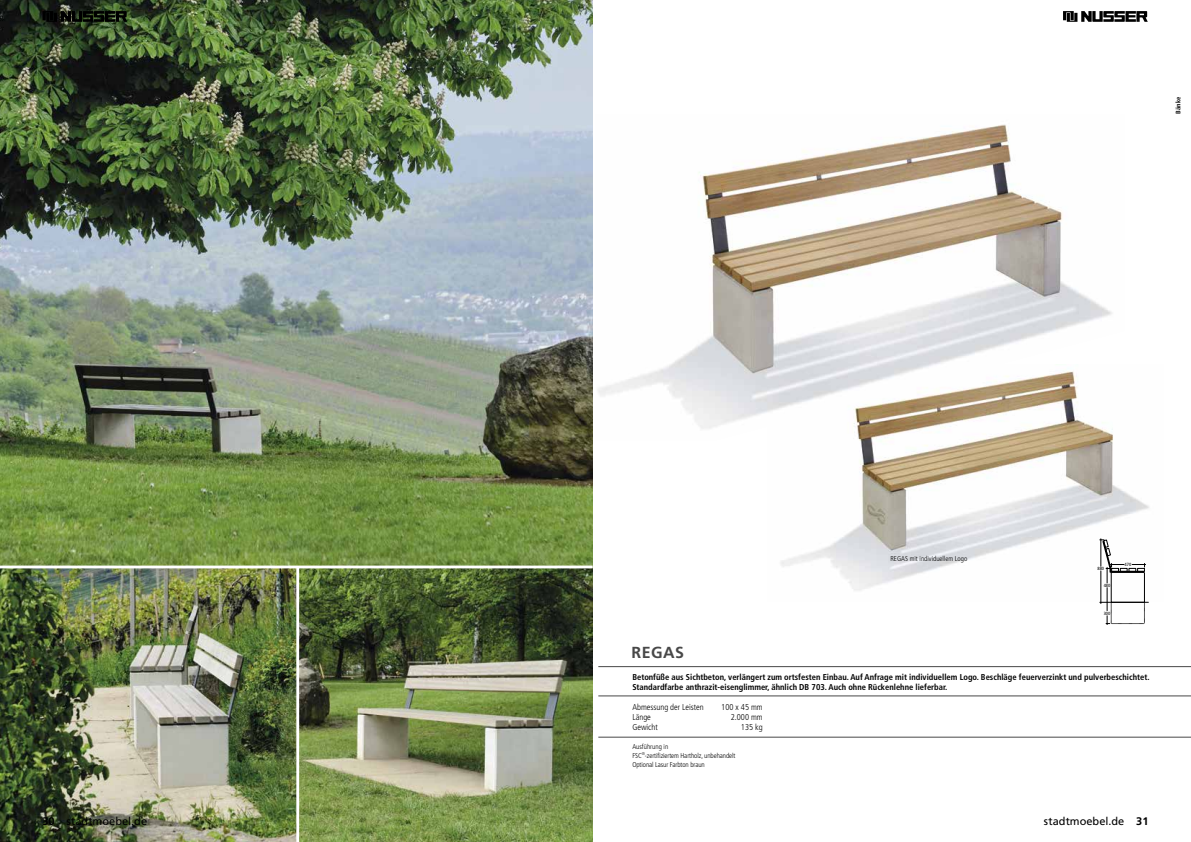
<style>
.page{position:relative;width:1191px;height:842px;background:#fff}
.page>*{position:absolute;margin:0;border:0;box-sizing:border-box;transform-origin:0 0}
.t1{font:700 16px "Frutiger LT Std";letter-spacing:.025em;color:#484848}
.t2{font:11px "Frutiger LT Std";letter-spacing:.005em;color:#000}
.t3{font:700 condensed 8.5px/10px "Frutiger LT Std";color:#000}
.t4{font:300 condensed 8.5px "Frutiger LT Std";color:#000}
.t5{font:300 condensed 7px/9px "Frutiger LT Std";letter-spacing:-.01em;color:#000}
.t6{font:700 condensed 6.5px "Frutiger LT Std";color:#000}
.t7{font:500 condensed 4.8px "Frutiger Next LT";color:#000}
.s1{font-weight:700}
</style>
<div class="page">
<img style="left:780px;top:440px;width:369px;height:162px">
<img style="left:0;top:568px;width:296px;height:274px">
<img style="left:299px;top:568px;width:293px;height:274px">
<img style="left:0;top:0;width:592px;height:566px">
<hr style="left:598px;top:666px;width:593px;height:1px;background:#484848">
<hr style="left:598px;top:737px;width:593px;height:1px;background:#484848">
<hr style="left:598px;top:695px;width:593px;height:1px;background:#484848">
<img style="left:598px;top:124px;width:515px;height:316px">
<hr style="left:1110px;top:602px;width:38px;height:1px;background:#000">
<svg style="left:1099px;top:539px;width:46px;height:86px"></svg>
<svg style="left:43px;top:11px;width:84px;height:11px"></svg>
<svg style="left:1063px;top:11px;width:84px;height:11px"></svg>
<p class="t6" style="left:1174px;top:114px;width:18px;rotate:-90deg">Bänke</p>
<h1 class="t1" style="left:631px;top:643px;width:54px">REGAS</h1>
<p class="t5" style="left:890px;top:554px;width:78px">REGAS mit individuellem Logo</p>
<p class="t7" style="left:1097px;top:566px;width:8px">880</p>
<p class="t7" style="left:1103px;top:583px;width:8px">480</p>
<p class="t7" style="left:1103px;top:610px;width:8px">300</p>
<p class="t7" style="left:1124px;top:562px;width:8px">470</p>
<p class="t3" style="left:632px;top:672px;width:519px">Betonfüße aus Sichtbeton, verlängert zum ortsfesten Einbau. Auf Anfrage mit individuellem Logo. Beschläge feuerverzinkt und pulverbeschichtet.<br>Standardfarbe anthrazit-eisenglimmer, ähnlich DB 703. Auch ohne Rückenlehne lieferbar.</p>
<p class="t4" style="left:632px;top:702px;width:73px">Abmessung der Leisten</p>
<p class="t4" style="left:721px;top:702px;width:43px">100 x 45 mm</p>
<p class="t4" style="left:632px;top:712px;width:20px">Länge</p>
<p class="t4" style="left:730px;top:712px;width:34px">2.000 mm</p>
<p class="t4" style="left:632px;top:722px;width:27px">Gewicht</p>
<p class="t4" style="left:741px;top:722px;width:23px">135 kg</p>
<p class="t5" style="left:632px;top:742px;width:105px">Ausführung in<br>FSC<sup>®</sup>-zertifiziertem Hartholz, unbehandelt<br>Optional Lasur Farbton braun</p>
<p class="t2" style="left:43px;top:815px;width:106px"><span class="s1">30</span> stadtmoebel.de</p>
<p class="t2" style="left:1044px;top:815px;width:106px">stadtmoebel.de <span class="s1">31</span></p>
</div>
